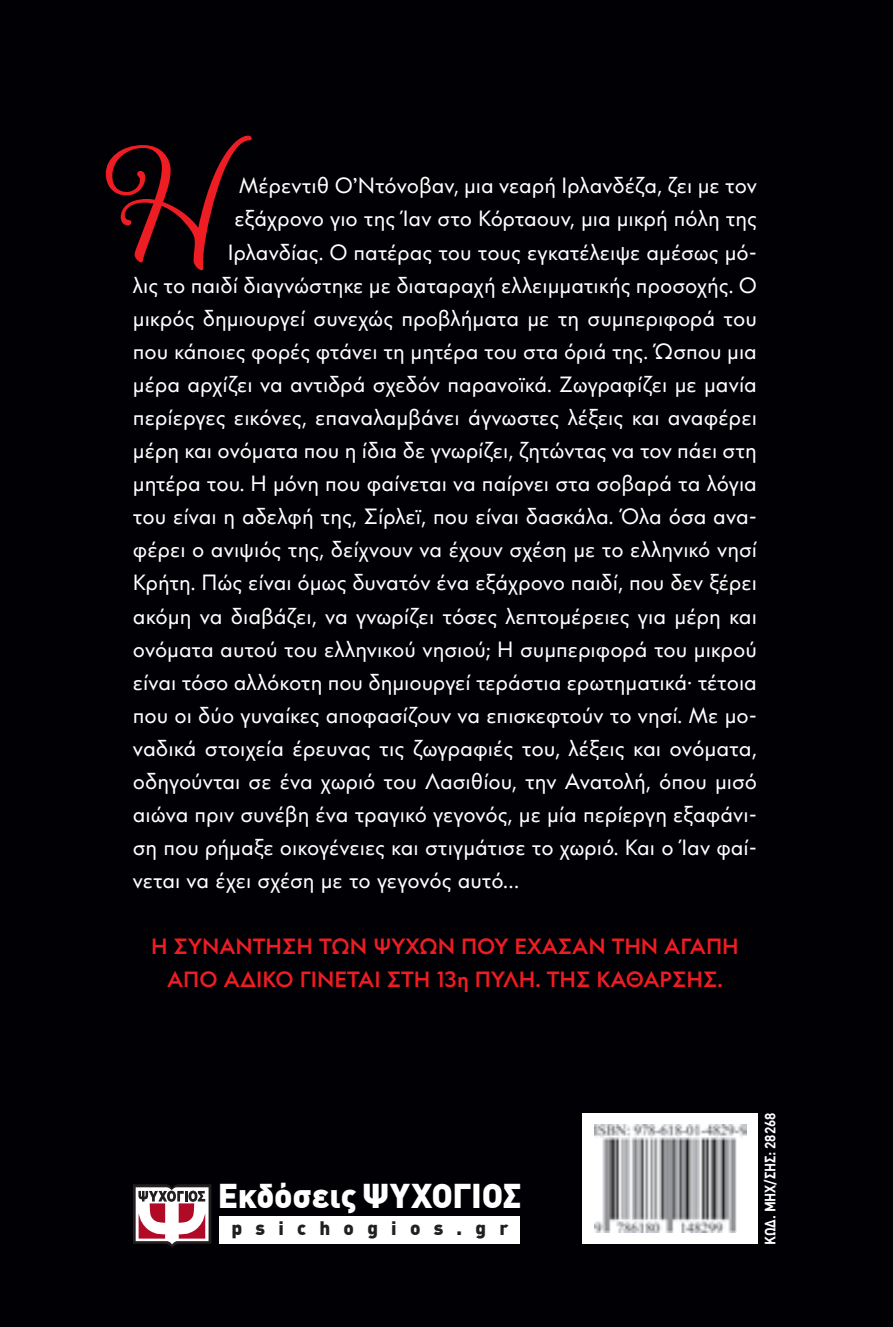
<style>
.page{position:relative;width:893px;height:1327px;background:#000005}
.page>*{position:absolute;margin:0;border:0;box-sizing:border-box;transform-origin:0 0}
.t1{font:900 33.75px "DIN Greek";letter-spacing:-.01em;color:#fff}
.t2{font:22.05px "CF Panoptik";color:#fff}
.t3{font:500 22.05px/33.1px "CF Panoptik";color:#ee1d23;text-align:center}
.t4{font:900 19.12px "DIN Greek";letter-spacing:.695em;color:#231f20}
.t5{font:700 14.62px "DIN Greek";letter-spacing:-.005em;color:#fff;scale:.91 1}
.s1{font-family:"CF Jeckyl"}
</style>
<div class="page">
<div style="left:583px;top:1113px;width:175px;height:130px;background:#fff"></div>
<img style="left:594px;top:1125px;width:153px;height:107px">
<div style="left:220px;top:1216px;width:300px;height:27px;background:#fff"></div>
<svg style="left:133px;top:1184px;width:78px;height:63px;background:#ad8a91"></svg>
<svg style="left:106px;top:136px;width:146px;height:134px"></svg>
<p class="t2" style="left:239px;top:172px;width:520px">Μέρεντιθ Ο<span class="s1">’</span>Ντόνοβαν, μια νεαρή Ιρλανδέζα, ζει με τον</p>
<p class="t2" style="left:234px;top:205px;width:524px">εξάχρονο γιο της Ίαν στο Κόρταουν, μια μικρή πόλη της</p>
<p class="t2" style="left:228px;top:238px;width:531px">Ιρλανδίας. Ο πατέρας του τους εγκατέλειψε αμέσως μό-</p>
<p class="t2" style="left:133px;top:271px;width:626px">λις το παιδί διαγνώστηκε με διαταραχή ελλειμματικής προσοχής. Ο</p>
<p class="t2" style="left:133px;top:304px;width:626px">μικρός δημιουργεί συνεχώς προβλήματα με τη συμπεριφορά του</p>
<p class="t2" style="left:133px;top:337px;width:626px">που κάποιες φορές φτάνει τη μητέρα του στα όριά της. Ώσπου μια</p>
<p class="t2" style="left:133px;top:370px;width:626px">μέρα αρχίζει να αντιδρά σχεδόν παρανοϊκά. Ζωγραφίζει με μανία</p>
<p class="t2" style="left:133px;top:404px;width:626px">περίεργες εικόνες, επαναλαμβάνει άγνωστες λέξεις και αναφέρει</p>
<p class="t2" style="left:133px;top:437px;width:626px">μέρη και ονόματα που η ίδια δε γνωρίζει, ζητώντας να τον πάει στη</p>
<p class="t2" style="left:133px;top:470px;width:626px">μητέρα του. Η μόνη που φαίνεται να παίρνει στα σοβαρά τα λόγια</p>
<p class="t2" style="left:133px;top:503px;width:626px">του είναι η αδελφή της, Σίρλεϊ, που είναι δασκάλα. Όλα όσα ανα-</p>
<p class="t2" style="left:133px;top:536px;width:625px">φέρει ο ανιψιός της, δείχνουν να έχουν σχέση με το ελληνικό νησί</p>
<p class="t2" style="left:133px;top:569px;width:626px">Κρήτη. Πώς είναι όμως δυνατόν ένα εξάχρονο παιδί, που δεν ξέρει</p>
<p class="t2" style="left:133px;top:602px;width:625px">ακόμη να διαβάζει, να γνωρίζει τόσες λεπτομέρειες για μέρη και</p>
<p class="t2" style="left:133px;top:635px;width:626px">ονόματα αυτού του ελληνικού νησιού; Η συμπεριφορά του μικρού</p>
<p class="t2" style="left:133px;top:668px;width:626px">είναι τόσο αλλόκοτη που δημιουργεί τεράστια ερωτηματικά· τέτοια</p>
<p class="t2" style="left:133px;top:701px;width:626px">που οι δύο γυναίκες αποφασίζουν να επισκεφτούν το νησί. Με μο-</p>
<p class="t2" style="left:133px;top:734px;width:625px">ναδικά στοιχεία έρευνας τις ζωγραφιές του, λέξεις και ονόματα,</p>
<p class="t2" style="left:133px;top:767px;width:626px">οδηγούνται σε ένα χωριό του Λασιθίου, την Ανατολή, όπου μισό</p>
<p class="t2" style="left:133px;top:800px;width:626px">αιώνα πριν συνέβη ένα τραγικό γεγονός, με μία περίεργη εξαφάνι-</p>
<p class="t2" style="left:133px;top:834px;width:626px">ση που ρήμαξε οικογένειες και στιγμάτισε το χωριό. Και ο Ίαν φαί-</p>
<p class="t2" style="left:133px;top:867px;width:388px">νεται να έχει σχέση με το γεγονός αυτό…</p>
<p class="t3" style="left:151px;top:931px;width:589px">Η ΣΥΝΆΝΤΗΣΗ ΤΩΝ ΨΥΧΩΝ ΠΟΥ ΈΧΆΣΆΝ ΤΗΝ ΆΓΆΠΗ<br>ΆΠΟ ΆΔΙΚΟ ΓΙΝΈΤΆΙ ΣΤΗ 13η ΠΥΛΗ. ΤΗΣ ΚΆΘΆΡΣΗΣ.</p>
<p class="t1" style="left:218px;top:1175px;width:305px">Eκδόσεις ΨΥΧΟΓΙΟΣ</p>
<p class="t4" style="left:232px;top:1217px;width:278px">psichogios.gr</p>
<p class="t5" style="left:762px;top:1245px;width:147px;rotate:-90deg">KΩΔ. ΜΗΧ/ΣΗΣ: 28268</p>
</div>
